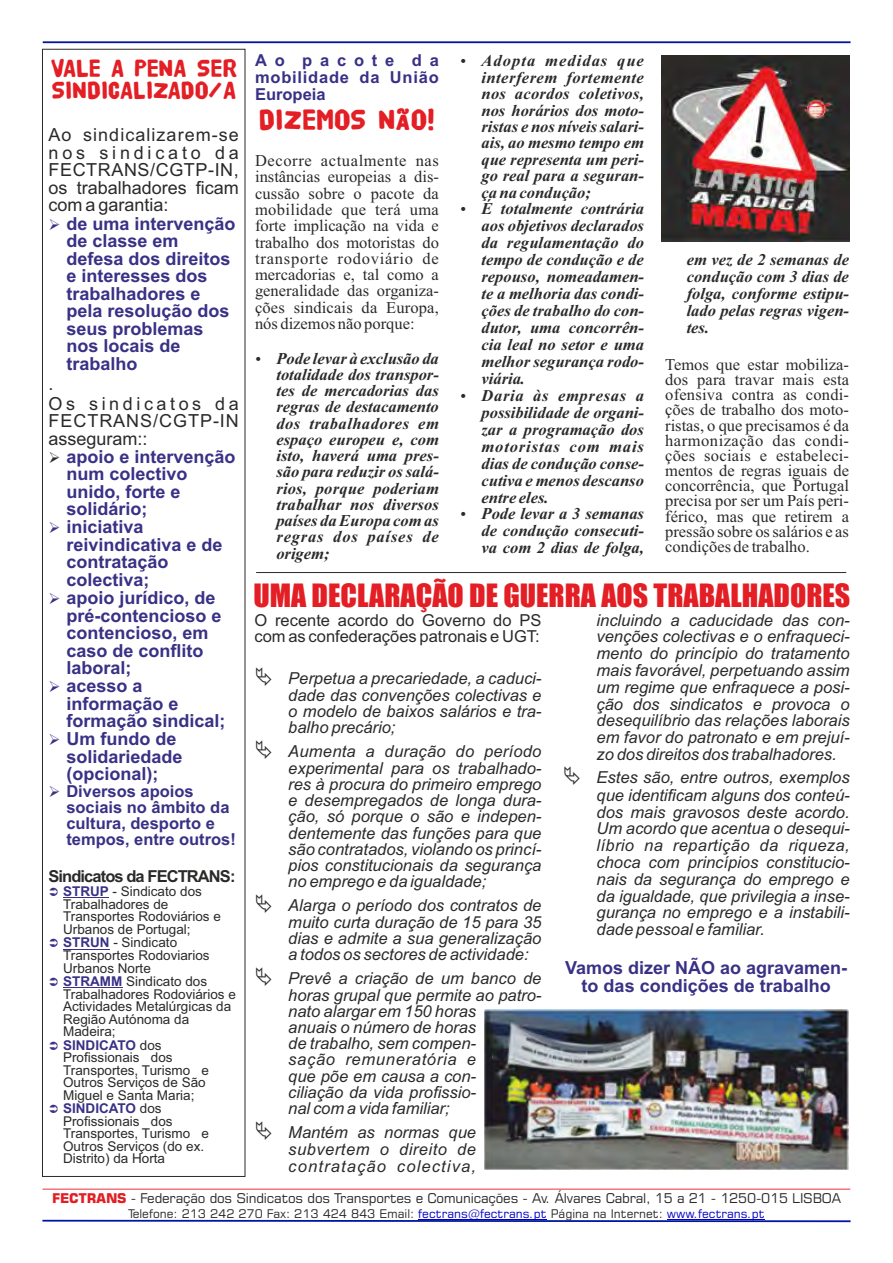
<style>
.page{position:relative;width:893px;height:1263px;background:#fff}
.page>*{position:absolute;margin:0;border:0;box-sizing:border-box;transform-origin:0 0}
.t1{font:30px "HVD Poster Clean";color:#e31e24}
.t2{font:29.7px "Impact";color:#e31e24}
.t3{font:25.5px/22.2px "HVD Poster Clean";color:#e31e24}
.t4{font:700 18px/17.5px "Arial";color:#393185}
.t5{font:18px/17.5px "Arial";letter-spacing:.03em;color:#2b2a29;text-align:justify}
.t6{font:italic 16.5px/16.8px "Arial";color:#2b2a29;text-align:justify}
.t7{font:italic 700 16.5px/17px "Times New Roman";color:#2b2a29;text-align:justify}
.t8{font:16.5px/15.1px "Times New Roman";color:#2b2a29;text-align:justify}
.t9{font:700 16.5px/16px "Arial";color:#393185}
.t10{font:16.5px/16.2px "Arial";color:#2b2a29}
.t11{font:700 16.5px "Arial";letter-spacing:-.055em;color:#2b2a29}
.t12{font:13.5px/12.5px "Arial";color:#2b2a29}
.t13{font:13.5px "Square 721 BT";letter-spacing:-.015em;color:#2b2a29}
.t14{font:12px "Square 721 BT";color:#2b2a29}
.s1{color:#2b2a29}
.s2{font-weight:700;color:#393185}
.s3{font-weight:700;color:#e31e24}
.s4{color:#0000c4}
</style>
<div class="page">
<svg style="left:42px;top:1219px;width:809px;height:4px"></svg>
<hr style="left:418px;top:1219px;width:129px;height:1px;background:#0000c4">
<hr style="left:667px;top:1219px;width:98px;height:1px;background:#0000c4">
<hr style="left:42px;top:1189px;width:808px;height:1px;background:#f02f39">
<div style="left:42px;top:49px;width:203px;height:1128px;border:1px solid #2b2a29"></div>
<hr style="left:63px;top:897px;width:46px;height:1px;background:#393185">
<hr style="left:63px;top:949px;width:47px;height:1px;background:#393185">
<hr style="left:63px;top:987px;width:59px;height:1px;background:#393185">
<img style="left:662px;top:56px;width:188px;height:186px">
<img style="left:485px;top:1009px;width:364px;height:161px">
<hr style="left:43px;top:41px;width:807px;height:2px;background:#0016a2">
<hr style="left:256px;top:572px;width:590px;height:1px;background:#2b2a29">
<h3 class="t3" style="left:51px;top:58px;width:188px">VALE A PENA SER<br>SINDICALIZADO/A</h3>
<p class="t5" style="left:49px;top:128px;width:192px">Ao sindicalizarem-se nos sindicato da FECTRANS/CGTP-IN, os trabalhadores ficam com a garantia:</p>
<p class="t4" style="left:66px;top:216px;width:171px;text-indent:-18px">➢ de uma intervenção de classe em defesa dos direitos e interesses dos trabalhadores e pela resolução dos seus problemas nos locais de trabalho</p>
<p class="t5" style="left:49px;top:376px;width:7px">.</p>
<p class="t5" style="left:49px;top:396px;width:192px">Os sindicatos da FECTRANS/CGTP-IN asseguram::</p>
<p class="t4" style="left:66px;top:449px;width:171px;text-indent:-18px"><span class="s1">➢</span> apoio e intervenção num colectivo unido, forte e solidário;</p>
<p class="t4" style="left:66px;top:520px;width:158px;text-indent:-18px">➢ iniciativa reivindicativa e de contratação colectiva;</p>
<p class="t4" style="left:66px;top:591px;width:157px;text-indent:-18px">➢ apoio jurídico, de pré-contencioso e contencioso, em caso de conflito laboral;</p>
<p class="t4" style="left:66px;top:679px;width:161px;text-indent:-18px">➢ acesso a informação e formação sindical;</p>
<p class="t4" style="left:66px;top:732px;width:118px;text-indent:-18px">➢ Um fundo de solidariedade (opcional);</p>
<p class="t9" style="left:66px;top:785px;width:171px;text-indent:-18px">➢ Diversos apoios sociais no âmbito da cultura, desporto e tempos, entre outros!</p>
<p class="t11" style="left:49px;top:870px;width:189px">Sindicatos da FECTRANS:</p>
<p class="t12" style="left:63px;top:887px;width:159px"><span class="s2">STRUP</span> - Sindicato dos<br>Trabalhadores de<br>Transportes Rodoviários e<br>Urbanos de Portugal;</p>
<p class="t12" style="left:63px;top:938px;width:174px"><span class="s2">STRUN</span> - Sindicato<br>Transportes Rodoviarios<br>Urbanos Norte<br><span class="s2">STRAMM</span> Sindicato dos<br>Trabalhadores Rodoviários e<br>Actividades Metalúrgicas da<br>Região Autónoma da<br>Madeira;</p>
<p class="t12" style="left:63px;top:1040px;width:147px"><span class="s2">SINDICATO</span> dos<br>Profissionais dos<br>Transportes, Turismo e<br>Outros Serviços de São<br>Miguel e Santa Maria;</p>
<p class="t12" style="left:63px;top:1104px;width:147px"><span class="s2">SINDICATO</span> dos<br>Profissionais dos<br>Transportes, Turismo e<br>Outros Serviços (do ex.<br>Distrito) da Horta</p>
<p class="t9" style="left:255px;top:54px;width:185px;line-height:16.6px;text-align:justify">Ao pacote da mobilidade da União Europeia</p>
<p class="t7" style="left:481px;top:54px;width:164px;line-height:16.5px">Adopta medidas que interferem fortemente nos acordos coletivos, nos horários dos moto&shy;ristas e nos níveis salari&shy;ais, ao mesmo tempo em que representa um peri&shy;go real para a seguran&shy;ça na condução;</p>
<h1 class="t1" style="left:259px;top:106px;width:178px">DIZEMOS NÃO!</h1>
<p class="t8" style="left:255px;top:154px;width:185px;line-height:16.2px">Decorre actualmente nas instâncias europeias a dis&shy;cussão sobre o pacote da mobilidade que terá uma forte implicação na vida e trabalho dos motoristas do transporte rodoviário de mercadorias e, tal como a generalidade das organiza&shy;ções sindicais da Europa, nós dizemos não porque:</p>
<p class="t7" style="left:482px;top:202px;width:164px;text-align:left">É totalmente contrária aos objetivos declarados da regulamentação do tempo de condução e de repouso, nomeadamen&shy;te a melhoria das condi&shy;ções de trabalho do con&shy;dutor, uma concorrên&shy;cia leal no setor e uma melhor segurança rodo&shy;viária.<br>Daria às empresas a possibilidade de organi&shy;zar a programação dos motoristas com mais dias de condução conse&shy;cutiva e menos descanso entre eles.</p>
<p class="t7" style="left:687px;top:253px;width:164px">em vez de 2 semanas de condução com 3 dias de folga, conforme estipu&shy;lado pelas regras vigen&shy;tes.</p>
<p class="t7" style="left:276px;top:352px;width:164px;line-height:16.2px">Pode levar à exclusão da totalidade dos transpor&shy;tes de mercadorias das regras de destacamento dos trabalhadores em espaço europeu e, com isto, haverá uma pres&shy;são para reduzir os salá&shy;rios, porque poderiam trabalhar nos diversos países da Europa com as regras dos países de origem;</p>
<p class="t8" style="left:665px;top:358px;width:185px">Temos que estar mobiliza&shy;dos para travar mais esta ofensiva contra as condi&shy;ções de trabalho dos moto&shy;ristas, o que precisamos é da harmonização das condi&shy;ções sociais e estabeleci&shy;mentos de regras iguais de concorrência, que Portugal precisa por ser um País peri&shy;férico, mas que retirem a pressão sobre os salários e as condições de trabalho.</p>
<p class="t7" style="left:482px;top:507px;width:164px">Pode levar a 3 semanas de condução consecuti&shy;va com 2 dias de folga,</p>
<h2 class="t2" style="left:253px;top:583px;width:598px">UMA DECLARAÇÃO DE GUERRA AOS TRABALHADORES</h2>
<p class="t10" style="left:254px;top:613px;width:288px">O recente acordo do Governo do PS com as confederações patronais e UGT:</p>
<p class="t6" style="left:596px;top:613px;width:255px">incluindo a caducidade das con&shy;venções colectivas e o enfraqueci&shy;mento do princípio do tratamento mais favorável, perpetuando assim um regime que enfraquece a posi&shy;ção dos sindicatos e provoca o desequilíbrio das relações laborais em favor do patronato e em prejuí&shy;zo dos direitos dos trabalhadores.</p>
<p class="t6" style="left:288px;top:671px;width:255px">Perpetua a precariedade, a caduci&shy;dade das convenções colectivas e o modelo de baixos salários e tra&shy;balho precário;</p>
<p class="t6" style="left:288px;top:744px;width:255px;line-height:16.4px">Aumenta a duração do período experimental para os trabalhado&shy;res à procura do primeiro emprego e desempregados de longa dura&shy;ção, só porque o são e indepen&shy;dentemente das funções para que são contratados, violando os princí&shy;pios constitucionais da segurança no emprego e da igualdade;</p>
<p class="t6" style="left:596px;top:770px;width:255px">Estes são, entre outros, exemplos que identificam alguns dos conteú&shy;dos mais gravosos deste acordo.<br>Um acordo que acentua o desequi&shy;líbrio na repartição da riqueza, choca com princípios constitucio&shy;nais da segurança do emprego e da igualdade, que privilegia a inse&shy;gurança no emprego e a instabili&shy;dade pessoal e familiar.</p>
<p class="t6" style="left:288px;top:898px;width:255px">Alarga o período dos contratos de muito curta duração de 15 para 35 dias e admite a sua generalização a todos os sectores de actividade:</p>
<p class="t4" style="left:565px;top:960px;width:284px;line-height:18.3px;text-align:center">Vamos dizer NÃO ao agravamen&shy;to das condições de trabalho</p>
<p class="t6" style="left:288px;top:971px;width:255px;line-height:16.4px;text-align:left">Prevê a criação de um banco de horas grupal que permite ao patro&shy;nato alargar em 150 horas<br>anuais o número de horas<br>de trabalho, sem compen-<br>sação remuneratória e<br>que põe em causa a con-<br>ciliação da vida profissio-<br>nal com a vida familiar;</p>
<p class="t6" style="left:288px;top:1124px;width:189px;line-height:17.2px">Mantém as normas que subvertem o direito de contratação colectiva,</p>
<p class="t13" style="left:52px;top:1193px;width:790px"><span class="s3">FECTRANS</span> - Federação dos Sindicatos dos Transportes e Comunicações - Av. Álvares Cabral, 15 a 21 - 1250-015 LISBOA</p>
<p class="t14" style="left:128px;top:1209px;width:638px">Telefone: 213 242 270 Fax: 213 424 843 Email: <span class="s4">fectrans@fectrans.pt</span> Página na Internet: <span class="s4">www.fectrans.pt</span></p>
</div>
